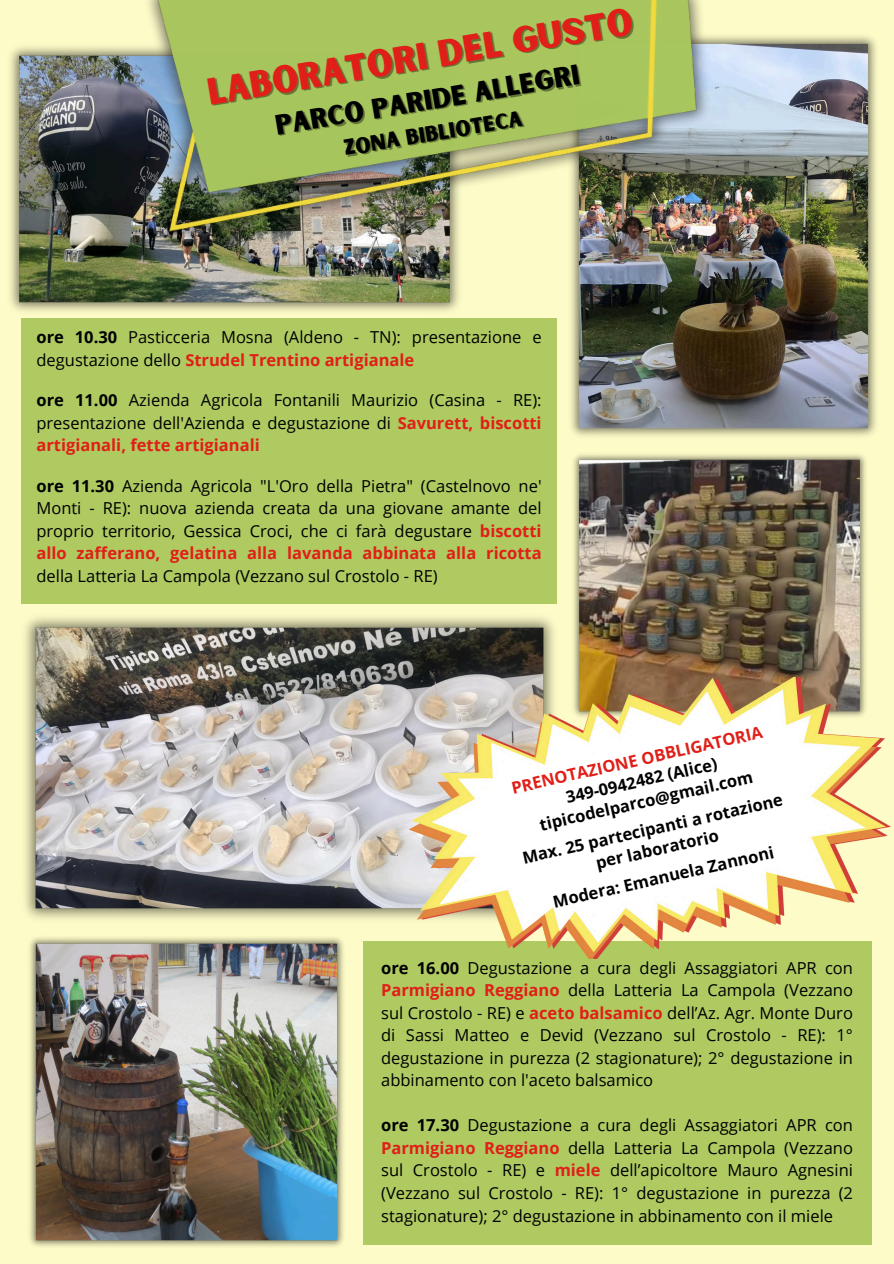
<style>
.page{position:relative;width:894px;height:1264px;background:#fff}
.page>*{position:absolute;margin:0;border:0;box-sizing:border-box;transform-origin:0 0}
.t1{font:36px "Sunborn Sans One";color:#e01f18}
.t2{font:27px "Sunborn Sans One";color:#000}
.t3{font:21px "Sunborn Sans One";color:#000}
.t4{font:16.5px/22.5px "Open Sans";color:#000;text-align:justify}
.t5{font:700 16.5px/21px "Open Sans";color:#000;text-align:center}
.t6{font:700 16.5px "Open Sans";color:#e01f18}
.s1{font-weight:700}
.s2{font-weight:700;color:#e01f18}
</style>
<div class="page">
<div style="left:0;top:0;width:893px;height:1263px;background:#fdfbc8"></div>
<img style="left:571px;top:36px;width:305px;height:400px">
<img style="left:10px;top:47px;width:449px;height:264px">
<img style="left:123px;top:0;width:605px;height:271px">
<div style="left:21px;top:318px;width:535px;height:286px;background:#aeca61"></div>
<div style="left:363px;top:941px;width:508px;height:303px;background:#aeca61"></div>
<img style="left:25px;top:617px;width:529px;height:302px">
<img style="left:29px;top:937px;width:315px;height:310px">
<img style="left:573px;top:454px;width:293px;height:224px">
<img style="left:409px;top:678px;width:481px;height:280px">
<h2 class="t1" style="left:204px;top:71px;width:432px;rotate:-10deg">LABORATORI DEL GUSTO</h2>
<p class="t2" style="left:272px;top:110px;width:309px;rotate:-10deg">PARCO PARIDE ALLEGRI</p>
<p class="t3" style="left:341px;top:135px;width:182px;rotate:-10deg">ZONA BIBLIOTECA</p>
<p class="t4" style="left:36px;top:325px;width:506px"><span class="s1">ore 10.30</span> Pasticceria Mosna (Aldeno - TN): presentazione e degustazione dello <span class="s2">Strudel Trentino artigianale</span></p>
<p class="t4" style="left:36px;top:388px;width:506px"><span class="s1">ore 11.00</span> Azienda Agricola Fontanili Maurizio (Casina - RE): presentazione dell'Azienda e degustazione di <span class="s2">Savurett, biscotti artigianali, fette artigianali</span></p>
<p class="t4" style="left:36px;top:474px;width:506px"><span class="s1">ore 11.30</span> Azienda Agricola "L'Oro della Pietra" (Castelnovo ne' Monti - RE): nuova azienda creata da una giovane amante del proprio territorio, Gessica Croci, che ci farà degustare <span class="s2">biscotti allo zafferano, gelatina alla lavanda abbinata alla ricotta </span>della Latteria La Campola (Vezzano sul Crostolo - RE)</p>
<p class="t6" style="left:509px;top:777px;width:258px;rotate:-13deg">PRENOTAZIONE OBBLIGATORIA</p>
<p class="t5" style="left:532px;top:794px;width:220px;rotate:-13deg">349-0942482 (Alice) tipicodelparco@gmail.com</p>
<p class="t5" style="left:520px;top:847px;width:268px;rotate:-13deg">Max. 25 partecipanti a rotazione per laboratorio</p>
<p class="t5" style="left:550px;top:891px;width:227px;rotate:-13deg">Modera: Emanuela Zannoni</p>
<h2 class="t4" style="left:381px;top:956px;width:473px"><span class="s1">ore 16.00</span> Degustazione a cura degli Assaggiatori APR con <span class="s2">Parmigiano Reggiano</span> della Latteria La Campola (Vezzano sul Crostolo - RE) e <span class="s2">aceto balsamico</span> dell’Az. Agr. Monte Duro di Sassi Matteo e Devid (Vezzano sul Crostolo - RE): 1° degustazione in purezza (2 stagionature); 2° degustazione in abbinamento con l'aceto balsamico</h2>
<h2 class="t4" style="left:381px;top:1113px;width:473px"><span class="s1">ore 17.30</span> Degustazione a cura degli Assaggiatori APR con <span class="s2">Parmigiano Reggiano</span> della Latteria La Campola (Vezzano sul Crostolo - RE) e <span class="s2">miele</span> dell’apicoltore Mauro Agnesini (Vezzano sul Crostolo - RE): 1° degustazione in purezza (2 stagionature); 2° degustazione in abbinamento con il miele</h2>
</div>
